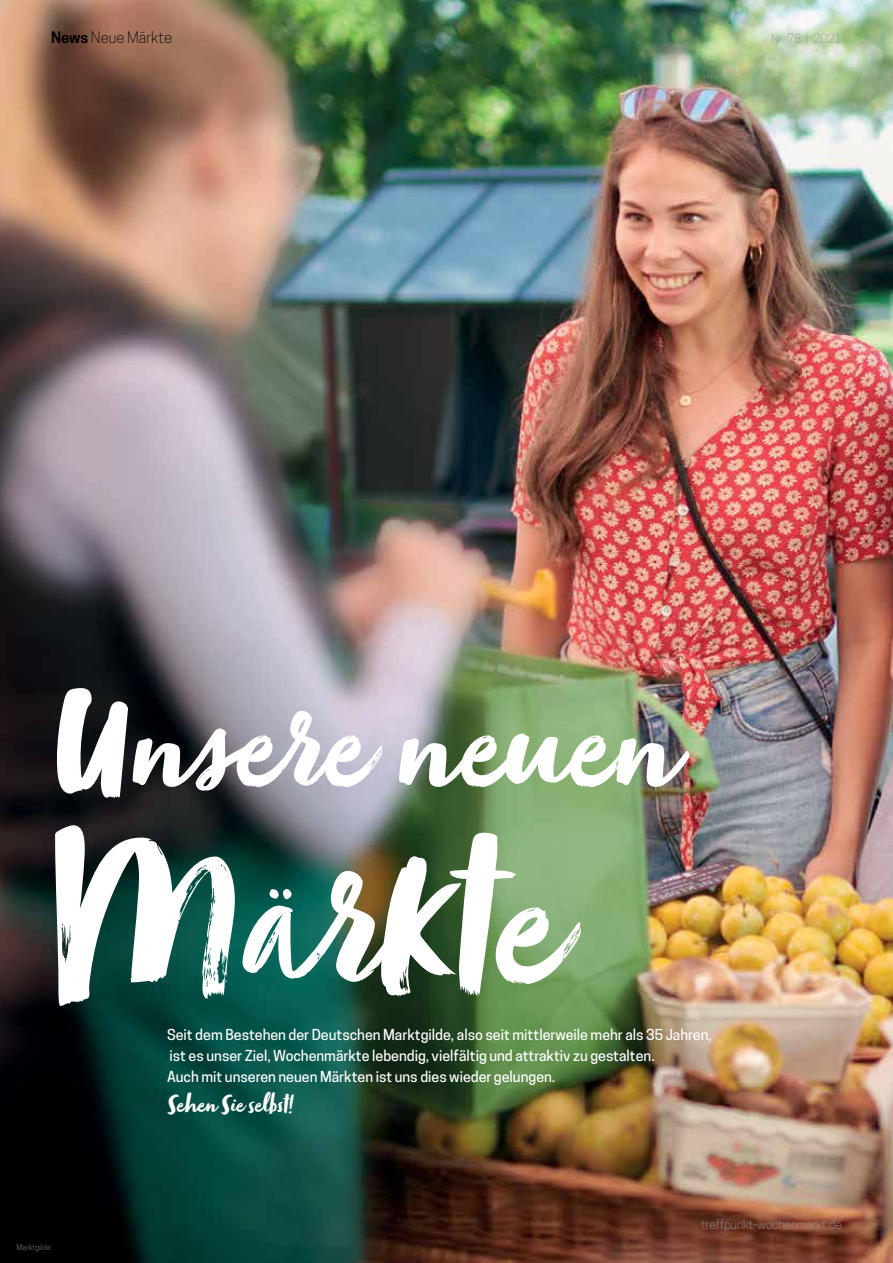
<style>
.page{position:relative;width:893px;height:1263px;background:#fff}
.page>*{position:absolute;margin:0;border:0;box-sizing:border-box;transform-origin:0 0}
.t1{font:225px "Zooja Pro";color:#fff}
.t2{font:152.1px "Zooja Pro";color:#fff}
.t3{font:27px "Zooja Pro";color:#fff}
.t4{font:300 15px "Cooper Hewitt";color:#000}
.t5{font:500 14.25px/21px "Cooper Hewitt";color:#fff}
.t6{font:300 12px "Cooper Hewitt";color:#939598}
.t7{font:7.5px "Cooper Hewitt";color:#636466}
.s1{font-weight:600}
</style>
<div class="page">
<img style="left:0;top:0;width:893px;height:1263px">
<p class="t4" style="left:51px;top:28px;width:123px"><span class="s1">News</span> Neue Märkte</p>
<p class="t6" style="left:771px;top:31px;width:72px">Nr. 78 | 2021</p>
<h2 class="t2" style="left:51px;top:654px;width:623px">Unsere neuen</h2>
<h1 class="t1" style="left:51px;top:788px;width:506px">Märkte</h1>
<p class="t5" style="left:167px;top:1024px;width:546px">Seit dem Bestehen der Deutschen Marktgilde, also seit mittlerweile mehr als 35 Jahren, ist es unser Ziel, Wochenmärkte lebendig, vielfältig und attraktiv zu gestalten.<br>Auch mit unseren neuen Märkten ist uns dies wieder gelungen.</p>
<h3 class="t3" style="left:167px;top:1088px;width:128px">Sehen Sie selbst!</h3>
<p class="t7" style="left:17px;top:1243px;width:36px">Marktgilde</p>
<p class="t6" style="left:701px;top:1218px;width:142px">treffpunkt-wochenmarkt.de</p>
</div>
